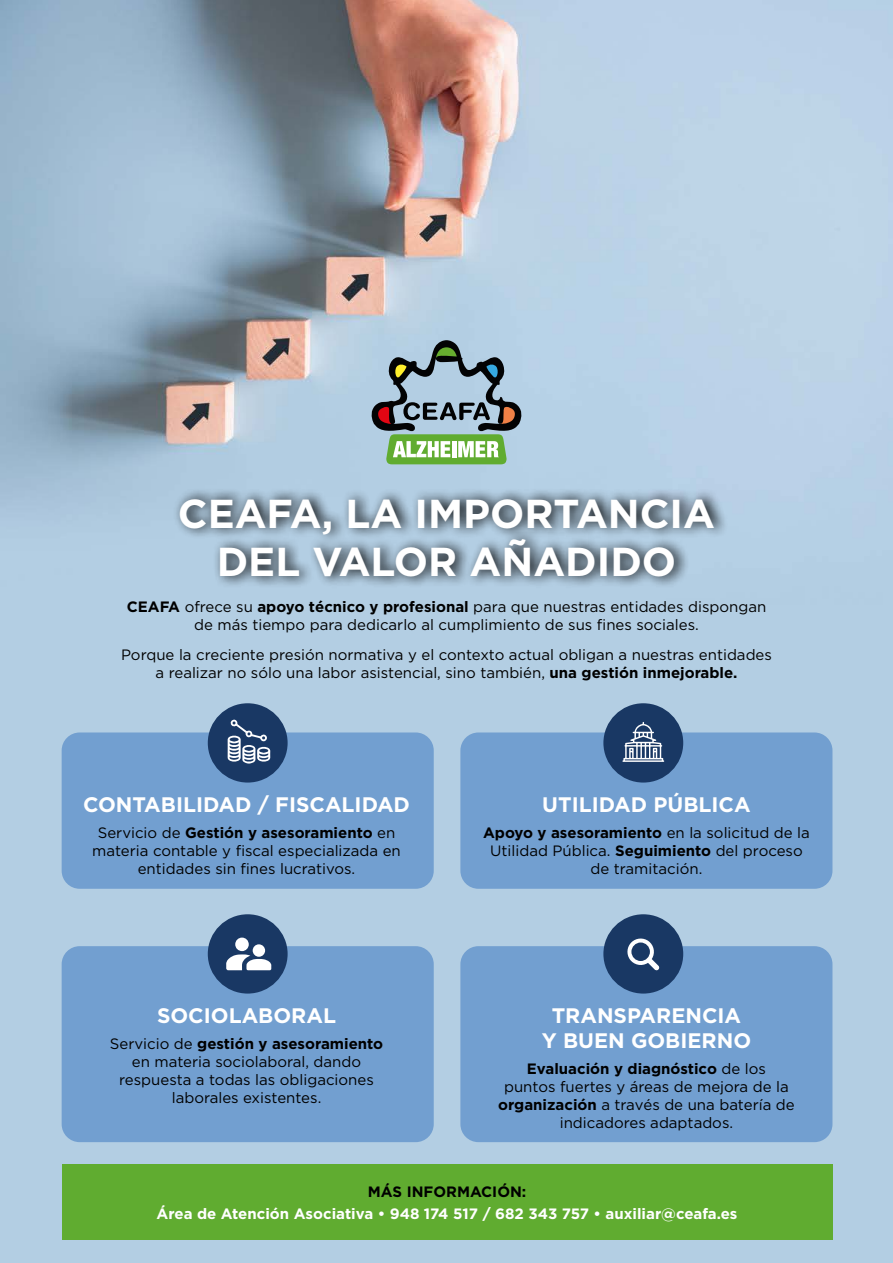
<style>
.page{position:relative;width:893px;height:1263px;background:#fff}
.page>*{position:absolute;margin:0;border:0;box-sizing:border-box;transform-origin:0 0}
.t1{font:700 40.35px/48.4px "Gotham";color:#fff;text-align:center}
.t2{font:700 21px/25.2px "Gotham";color:#fff;text-align:center}
.t3{font:15px/18px "Gotham";color:#000;text-align:center}
.t4{font:700 15px "Gotham";color:#fff}
.t5{font:700 15px "Gotham";color:#000}
.s1{font-weight:700}
</style>
<div class="page">
<img style="left:0;top:0;width:893px;height:1263px">
<div style="left:62px;top:732px;width:372px;height:157px;background:#729fd0;border-radius:18px"></div>
<div style="left:62px;top:946px;width:372px;height:196px;background:#729fd0;border-radius:18px"></div>
<div style="left:460px;top:732px;width:372px;height:157px;background:#729fd0;border-radius:18px"></div>
<div style="left:460px;top:946px;width:372px;height:196px;background:#729fd0;border-radius:18px"></div>
<svg style="left:370px;top:340px;width:153px;height:124px;background:#8ba39e"></svg>
<div style="left:172px;top:487px;width:557px;height:101px;background:#000;opacity:.98"></div>
<div style="left:62px;top:1164px;width:770px;height:75px;background:#60ac30"></div>
<div style="left:208px;top:703px;width:80px;height:79px;background:#193864;border-radius:50%"></div>
<div style="left:208px;top:914px;width:80px;height:79px;background:#193864;border-radius:50%"></div>
<div style="left:603px;top:703px;width:80px;height:79px;background:#193864;border-radius:50%"></div>
<div style="left:603px;top:914px;width:80px;height:79px;background:#193864;border-radius:50%"></div>
<svg style="left:228px;top:719px;width:42px;height:44px"></svg>
<svg style="left:622px;top:722px;width:42px;height:40px"></svg>
<svg style="left:226px;top:954px;width:45px;height:16px"></svg>
<div style="left:235px;top:937px;width:14px;height:14px;background:#fff;border-radius:50%"></div>
<div style="left:253px;top:944px;width:12px;height:13px;background:#fff;border-radius:50%"></div>
<svg style="left:627px;top:938px;width:32px;height:32px"></svg>
<h1 class="t1" style="left:178px;top:488px;width:539px">CEAFA, LA IMPORTANCIA<br>DEL VALOR AÑADIDO</h1>
<p class="t3" style="left:127px;top:597px;width:641px"><span class="s1">CEAFA</span> ofrece su <span class="s1">apoyo técnico y profesional</span> para que nuestras entidades dispongan de más tiempo para dedicarlo al cumplimiento de sus fines sociales.</p>
<p class="t3" style="left:121px;top:646px;width:652px">Porque la creciente presión normativa y el contexto actual obligan a nuestras entidades a realizar no sólo una labor asistencial, sino también, <span class="s1">una gestión inmejorable.</span></p>
<h2 class="t2" style="left:83px;top:791px;width:329px">CONTABILIDAD / FISCALIDAD</h2>
<p class="t3" style="left:92px;top:823px;width:310px">Servicio de <span class="s1">Gestión y asesoramiento</span> en materia contable y fiscal especializada en entidades sin fines lucrativos.</p>
<h2 class="t2" style="left:157px;top:1002px;width:181px">SOCIOLABORAL</h2>
<p class="t3" style="left:110px;top:1034px;width:275px">Servicio de <span class="s1">gestión y asesoramiento </span>en materia sociolaboral, dando respuesta a todas las obligaciones laborales existentes.</p>
<h2 class="t2" style="left:542px;top:791px;width:210px">UTILIDAD PÚBLICA</h2>
<p class="t3" style="left:483px;top:823px;width:328px"><span class="s1">Apoyo y asesoramiento</span> en la solicitud de la<br>Utilidad Pública. <span class="s1">Seguimiento</span> del proceso de tramitación.</p>
<h2 class="t2" style="left:542px;top:1002px;width:211px">TRANSPARENCIA<br>Y BUEN GOBIERNO</h2>
<p class="t3" style="left:498px;top:1060px;width:298px"><span class="s1">Evaluación y diagnóstico</span> de los<br>puntos fuertes y áreas de mejora de la <span class="s1">organización</span> a través de una batería de indicadores adaptados.</p>
<p class="t5" style="left:368px;top:1183px;width:160px">MÁS INFORMACIÓN:</p>
<p class="t4" style="left:157px;top:1205px;width:582px">Área de Atención Asociativa • 948 174 517 / 682 343 757 • auxiliar@ceafa.es</p>
</div>
